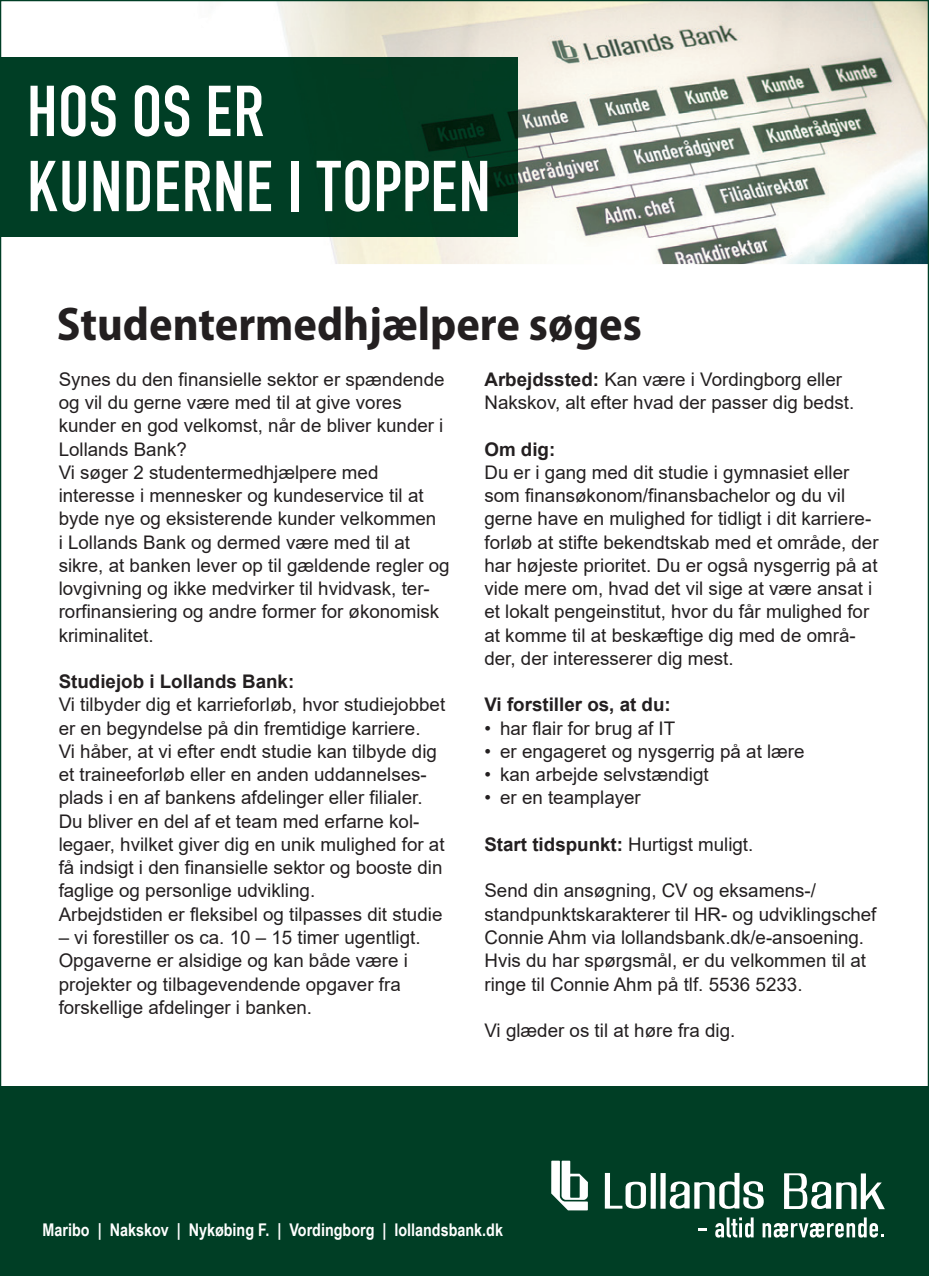
<style>
.page{position:relative;width:929px;height:1276px;background:#fff}
.page>*{position:absolute;margin:0;border:0;box-sizing:border-box;transform-origin:0 0}
.t1{font:75px/75px "Roadgeek 2005 Engschrift";color:#fff}
.t2{font:700 semi-condensed 47.5px "Myriad Pro";color:#231f20}
.t3{font:18.75px/23.2px "Arial";color:#231f20}
.t4{font:700 18.75px "Arial";color:#231f20}
.t5{font:700 17.5px "Arial Narrow";color:#fff}
.s1{font-weight:700}
.s2{font-weight:400}
</style>
<div class="page">
<img style="left:2px;top:2px;width:924px;height:262px">
<div style="left:2px;top:58px;width:515px;height:179px;background:#003e25"></div>
<div style="left:0;top:1086px;width:928px;height:190px;background:#003e25"></div>
<svg style="left:604px;top:1173px;width:42px;height:35px"></svg>
<div style="left:650px;top:1173px;width:5px;height:35px;background:#fff"></div>
<div style="left:660px;top:1173px;width:5px;height:35px;background:#fff"></div>
<svg style="left:669px;top:1173px;width:94px;height:36px"></svg>
<svg style="left:784px;top:1173px;width:100px;height:36px"></svg>
<svg style="left:551px;top:1160px;width:37px;height:50px"></svg>
<svg style="left:698px;top:1228px;width:8px;height:3px"></svg>
<svg style="left:715px;top:1217px;width:38px;height:20px"></svg>
<svg style="left:762px;top:1217px;width:121px;height:20px"></svg>
<h1 class="t1" style="left:27px;top:73px;width:466px">HOS OS ER<br>KUNDERNE I TOPPEN</h1>
<h2 class="t2" style="left:57px;top:297px;width:586px">Studentermedhjælpere søges</h2>
<p class="t3" style="left:59px;top:367px;width:392px">Synes du den finansielle sektor er spændende og vil du gerne være med til at give vores kunder en god velkomst, når de bliver kunder i Lollands Bank?<br>Vi søger 2 studentermedhjælpere med interesse i mennesker og kundeservice til at byde nye og eksisterende kunder velkommen<br>i Lollands Bank og dermed være med til at sikre, at banken lever op til gældende regler og lovgivning og ikke medvirker til hvidvask, ter&shy;rorfinansiering og andre former for økonomisk kriminalitet.</p>
<p class="t4" style="left:59px;top:668px;width:237px">Studiejob i Lollands Bank:</p>
<p class="t3" style="left:59px;top:693px;width:388px">Vi tilbyder dig et karrieforløb, hvor studiejobbet er en begyndelse på din fremtidige karriere.<br>Vi håber, at vi efter endt studie kan tilbyde dig et traineeforløb eller en anden uddannelses&shy;plads i en af bankens afdelinger eller filialer.<br>Du bliver en del af et team med erfarne kol&shy;legaer, hvilket giver dig en unik mulighed for at få indsigt i den finansielle sektor og booste din faglige og personlige udvikling.<br>Arbejdstiden er fleksibel og tilpasses dit studie</p>
<p class="t3" style="left:59px;top:925px;width:363px">– vi forestiller os ca. 10 – 15 timer ugentligt.<br>Opgaverne er alsidige og kan både være i projekter og tilbagevendende opgaver fra forskellige afdelinger i banken.</p>
<p class="t3" style="left:484px;top:367px;width:371px"><span class="s1">Arbejdssted:</span> Kan være i Vordingborg eller<br>Nakskov, alt efter hvad der passer dig bedst.</p>
<p class="t4" style="left:484px;top:436px;width:72px">Om dig:</p>
<p class="t3" style="left:484px;top:460px;width:395px">Du er i gang med dit studie i gymnasiet eller som finansøkonom/finansbachelor og du vil gerne have en mulighed for tidligt i dit karriere&shy;forløb at stifte bekendtskab med et område, der har højeste prioritet. Du er også nysgerrig på at vide mere om, hvad det vil sige at være ansat i et lokalt pengeinstitut, hvor du får mulighed for at komme til at beskæftige dig med de områ&shy;der, der interesserer dig mest.</p>
<p class="t4" style="left:484px;top:691px;width:188px">Vi forstiller os, at du:</p>
<p class="t3" style="left:484px;top:716px;width:192px">• har flair for brug af IT</p>
<p class="t3" style="left:484px;top:739px;width:321px">• er engageret og nysgerrig på at lære</p>
<p class="t3" style="left:484px;top:763px;width:226px">• kan arbejde selvstændigt</p>
<p class="t3" style="left:484px;top:786px;width:158px">• er en teamplayer</p>
<p class="t4" style="left:484px;top:831px;width:270px">Start tidspunkt: <span class="s2">Hurtigst muligt.</span></p>
<p class="t3" style="left:484px;top:879px;width:393px">Send din ansøgning, CV og eksamens-/ standpunktskarakterer til HR- og udviklingschef Connie Ahm via lollandsbank.dk/e-ansoening.<br>Hvis du har spørgsmål, er du velkommen til at ringe til Connie Ahm på tlf. 5536 5233.</p>
<p class="t3" style="left:484px;top:1018px;width:252px">Vi glæder os til at høre fra dig.</p>
<p class="t5" style="left:43px;top:1216px;width:462px">Maribo | Nakskov | Nykøbing F. | Vordingborg | lollandsbank.dk</p>
</div>
